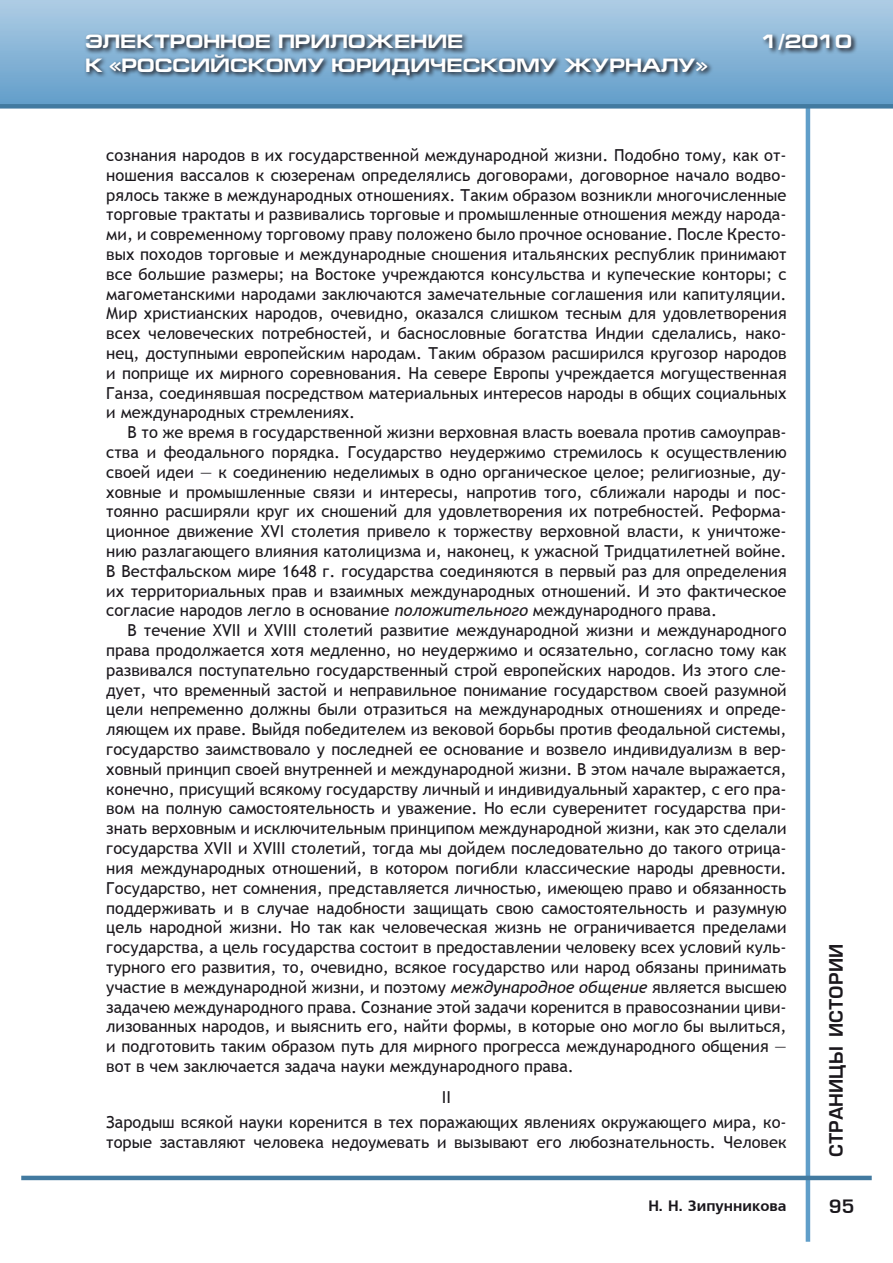
<style>
.page{position:relative;width:893px;height:1263px;background:#fff}
.page>*{position:absolute;margin:0;border:0;box-sizing:border-box;transform-origin:0 0}
.t1{font:700 19.5px "Europe Ext";color:#fff}
.t2{font:18px "Europe Demi Normal";color:#1a171c}
.t3{font:16.5px/19.8px "Trebuchet MS";color:#1a171c;text-align:justify}
.t4{font:15px "Free Set Bold Cyrillic";color:#1a171c}
.s1{font-style:italic}
</style>
<div class="page">
<hr style="left:806px;top:91px;width:4px;height:1151px;background:#609ec9">
<hr style="left:21px;top:1176px;width:851px;height:4px;background:#427aa0">
<div style="left:0;top:0;width:893px;height:106px;background:linear-gradient(to bottom,#afcde5,#629ec9)"></div>
<div style="left:0;top:104px;width:893px;height:5px;background:#427aa0"></div>
<svg style="left:83px;top:31px;width:810px;height:121px"></svg>
<p class="t1" style="left:85px;top:31px;width:380px">ЭЛЕКТРОННОЕ ПРИЛОЖЕНИЕ</p>
<p class="t1" style="left:761px;top:31px;width:92px">1/2010</p>
<p class="t1" style="left:85px;top:54px;width:624px">К «РОССИЙСКОМУ ЮРИДИЧЕСКОМУ ЖУРНАЛУ»</p>
<p class="t3" style="left:106px;top:145px;width:682px">сознания народов в их государственной международной жизни. Подобно тому, как от&shy;ношения вассалов к сюзеренам определялись договорами, договорное начало водво&shy;рялось также в международных отношениях. Таким образом возникли многочисленные торговые трактаты и развивались торговые и промышленные отношения между народа&shy;ми, и современному торговому праву положено было прочное основание. После Кресто&shy;вых походов торговые и международные сношения итальянских республик принимают все большие размеры; на Востоке учреждаются консульства и купеческие конторы; с магометанскими народами заключаются замечательные соглашения или капитуляции.<br>Мир христианских народов, очевидно, оказался слишком тесным для удовлетворения всех человеческих потребностей, и баснословные богатства Индии сделались, нако&shy;нец, доступными европейским народам. Таким образом расширился кругозор народов и поприще их мирного соревнования. На севере Европы учреждается могущественная Ганза, соединявшая посредством материальных интересов народы в общих социальных и международных стремлениях.</p>
<p class="t3" style="left:106px;top:423px;width:682px;text-indent:21px">В то же время в государственной жизни верховная власть воевала против самоуправ&shy;ства и феодального порядка. Государство неудержимо стремилось к осуществлению своей идеи ― к соединению неделимых в одно органическое целое; религиозные, ду&shy;ховные и промышленные связи и интересы, напротив того, сближали народы и пос&shy;тоянно расширяли круг их сношений для удовлетворения их потребностей. Реформа&shy;ционное движение XVI столетия привело к торжеству верховной власти, к уничтоже&shy;нию разлагающего влияния католицизма и, наконец, к ужасной Тридцатилетней войне.<br>В Вестфальском мире 1648 г. государства соединяются в первый раз для определения их территориальных прав и взаимных международных отношений. И это фактическое согласие народов легло в основание <span class="s1">положительного</span> международного права.</p>
<p class="t3" style="left:106px;top:621px;width:682px;text-indent:21px">В течение XVII и XVIII столетий развитие международной жизни и международного права продолжается хотя медленно, но неудержимо и осязательно, согласно тому как развивался поступательно государственный строй европейских народов. Из этого сле&shy;дует, что временный застой и неправильное понимание государством своей разумной цели непременно должны были отразиться на международных отношениях и опреде&shy;ляющем их праве. Выйдя победителем из вековой борьбы против феодальной системы, государство заимствовало у последней ее основание и возвело индивидуализм в вер&shy;ховный принцип своей внутренней и международной жизни. В этом начале выражается, конечно, присущий всякому государству личный и индивидуальный характер, с его пра&shy;вом на полную самостоятельность и уважение. Но если суверенитет государства при&shy;знать верховным и исключительным принципом международной жизни, как это сделали государства XVII и XVIII столетий, тогда мы дойдем последовательно до такого отрица&shy;ния международных отношений, в котором погибли классические народы древности.<br>Государство, нет сомнения, представляется личностью, имеющею право и обязанность поддерживать и в случае надобности защищать свою самостоятельность и разумную цель народной жизни. Но так как человеческая жизнь не ограничивается пределами государства, а цель государства состоит в предоставлении человеку всех условий куль&shy;турного его развития, то, очевидно, всякое государство или народ обязаны принимать участие в международной жизни, и поэтому <span class="s1">международное общение</span> является высшею задачею международного права. Сознание этой задачи коренится в правосознании циви&shy;лизованных народов, и выяснить его, найти формы, в которые оно могло бы вылиться, и подготовить таким образом путь для мирного прогресса международного общения ― вот в чем заключается задача науки международного права.</p>
<p class="t3" style="left:106px;top:1086px;width:682px;line-height:24.3px;text-align:center">II<br>Зародыш всякой науки коренится в тех поражающих явлениях окружающего мира, ко-</p>
<p class="t3" style="left:106px;top:1132px;width:682px">торые заставляют человека недоумевать и вызывают его любознательность. Человек</p>
<p class="t4" style="left:648px;top:1197px;width:140px">Н. Н. Зипунникова</p>
<p class="t2" style="left:826px;top:1157px;width:214px;rotate:-90deg">страницы истории</p>
<p class="t2" style="left:829px;top:1196px;width:27px">95</p>
</div>
